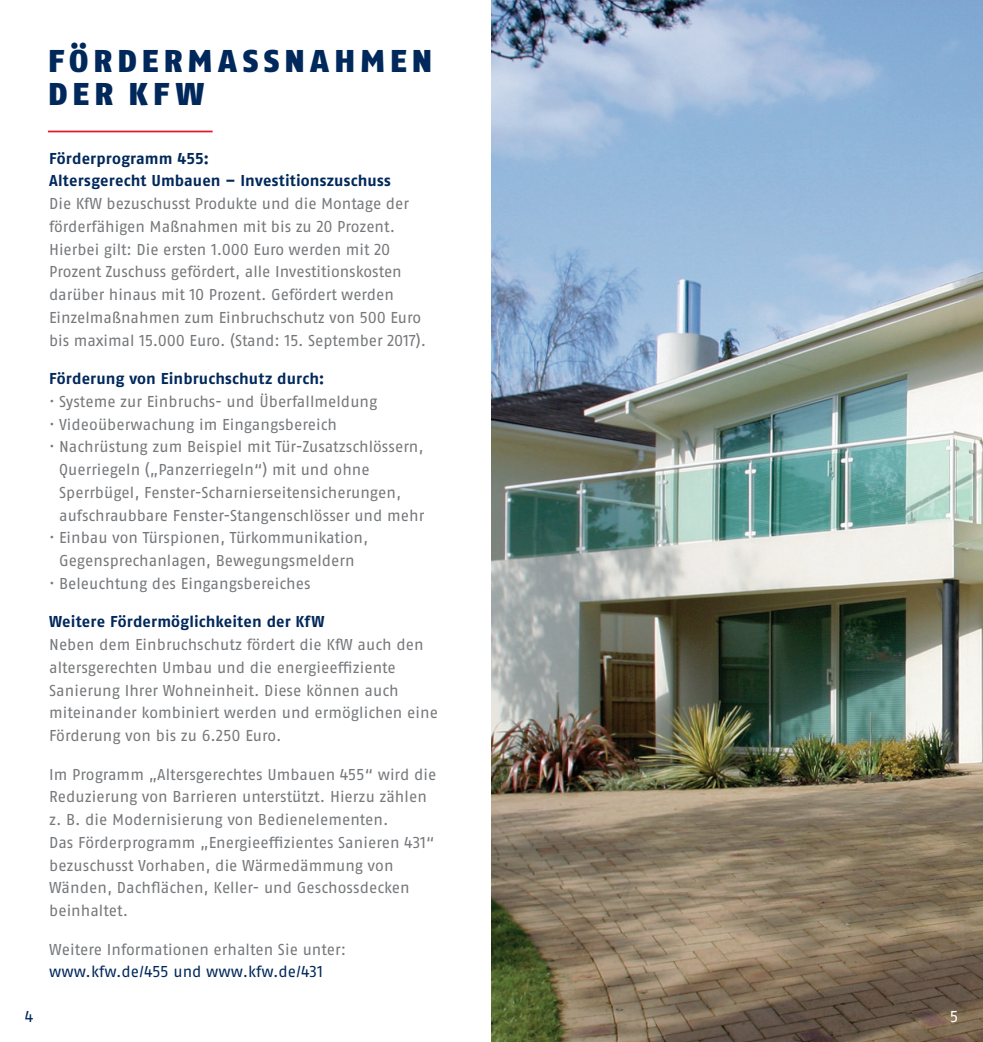
<style>
.page{position:relative;width:983px;height:1042px;background:#fff}
.page>*{position:absolute;margin:0;border:0;box-sizing:border-box;transform-origin:0 0}
.t1{font:900 31.5px/33.2px "ABUS Fago Pro";letter-spacing:.165em;color:#00285b}
.t2{font:15.75px/22.8px "ABUS Fago Pro";color:#76787b}
.t3{font:700 15.75px/22.8px "ABUS Fago Pro";letter-spacing:.01em;color:#00285b}
.t4{font:15.75px "ABUS Fago Pro";letter-spacing:.005em;color:#00285b}
.t5{font:15.75px "ABUS Fago Pro";color:#fff}
</style>
<div class="page">
<img style="left:491px;top:0;width:491px;height:1042px">
<hr style="left:48px;top:131px;width:164px;height:1px;background:#e2192b">
<h1 class="t1" style="left:48px;top:44px;width:386px">FÖRDERMASSNAHMEN<br>DER KFW</h1>
<p class="t3" style="left:49px;top:147px;width:343px">Förderprogramm 455:<br>Altersgerecht Umbauen – Investitionszuschuss</p>
<p class="t2" style="left:49px;top:192px;width:378px">Die KfW bezuschusst Produkte und die Montage der förderfähigen Maßnahmen mit bis zu 20 Prozent.<br>Hierbei gilt: Die ersten 1.000 Euro werden mit 20<br>Prozent Zuschuss gefördert, alle Investitionskosten darüber hinaus mit 10 Prozent. Gefördert werden Einzelmaßnahmen zum Einbruchschutz von 500 Euro bis maximal 15.000 Euro. (Stand: 15. September 2017).</p>
<p class="t3" style="left:49px;top:367px;width:277px">Förderung von Einbruchschutz durch:</p>
<p class="t2" style="left:49px;top:390px;width:329px">· Systeme zur Einbruchs- und Überfallmeldung</p>
<p class="t2" style="left:49px;top:413px;width:289px">· Videoüberwachung im Eingangsbereich</p>
<p class="t2" style="left:49px;top:435px;width:376px">· Nachrüstung zum Beispiel mit Tür-Zusatzschlössern,</p>
<p class="t2" style="left:59px;top:458px;width:312px">Querriegeln („Panzerriegeln“) mit und ohne</p>
<p class="t2" style="left:59px;top:481px;width:343px">Sperrbügel, Fenster-Scharnierseitensicherungen,</p>
<p class="t2" style="left:59px;top:504px;width:367px">aufschraubbare Fenster-Stangenschlösser und mehr</p>
<p class="t2" style="left:49px;top:526px;width:320px">· Einbau von Türspionen, Türkommunikation,</p>
<p class="t2" style="left:59px;top:549px;width:297px">Gegensprechanlagen, Bewegungsmeldern</p>
<p class="t2" style="left:49px;top:572px;width:263px">· Beleuchtung des Eingangsbereiches</p>
<p class="t3" style="left:49px;top:610px;width:277px">Weitere Fördermöglichkeiten der KfW</p>
<p class="t2" style="left:49px;top:633px;width:390px">Neben dem Einbruchschutz fördert die KfW auch den altersgerechten Umbau und die energieeffiziente Sanierung Ihrer Wohneinheit. Diese können auch miteinander kombiniert werden und ermöglichen eine Förderung von bis zu 6.250 Euro.</p>
<p class="t2" style="left:49px;top:762px;width:388px">Im Programm „Altersgerechtes Umbauen 455“ wird die Reduzierung von Barrieren unterstützt. Hierzu zählen z. B. die Modernisierung von Bedienelementen.<br>Das Förderprogramm „Energieeffizientes Sanieren 431“ bezuschusst Vorhaben, die Wärmedämmung von Wänden, Dachflächen, Keller- und Geschossdecken beinhaltet.</p>
<p class="t2" style="left:49px;top:937px;width:298px">Weitere Informationen erhalten Sie unter:</p>
<p class="t4" style="left:49px;top:962px;width:275px">www.kfw.de/455 und www.kfw.de/431</p>
<p class="t4" style="left:25px;top:1007px;width:10px">4</p>
<p class="t5" style="left:949px;top:1007px;width:10px">5</p>
</div>
